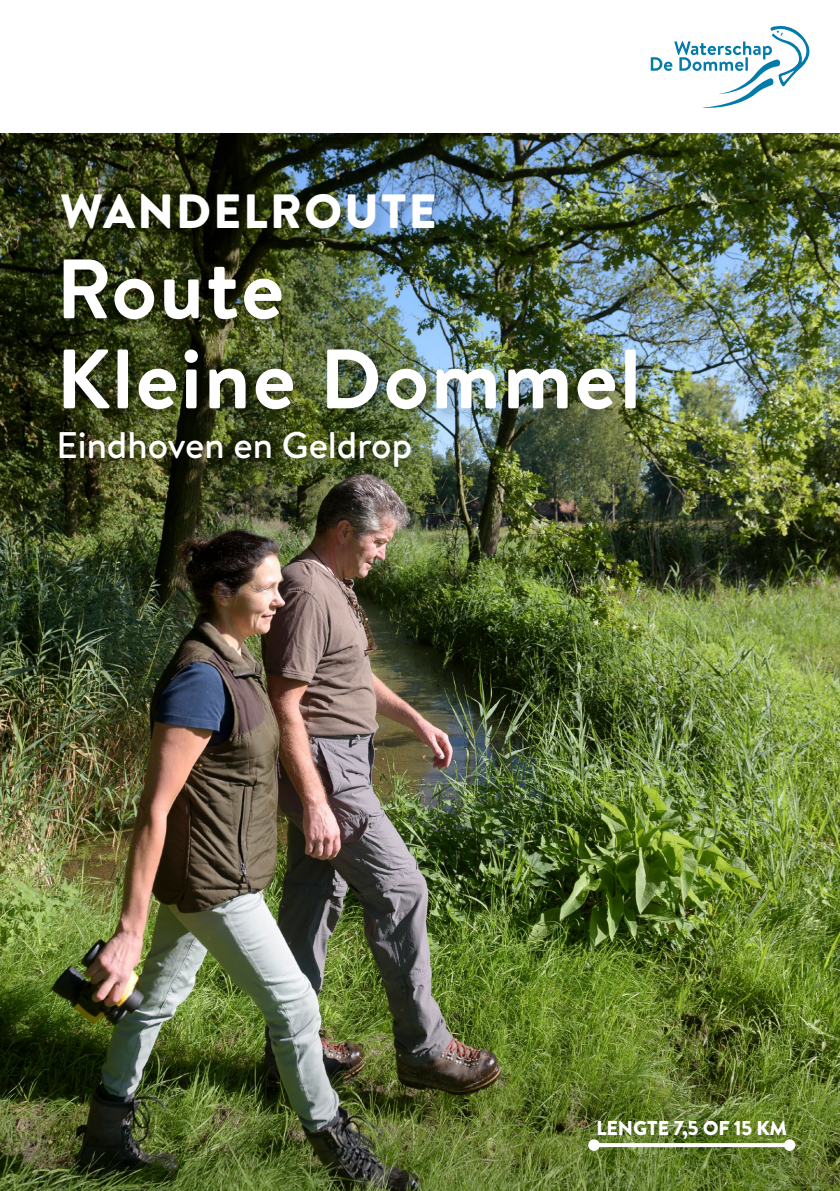
<style>
.page{position:relative;width:840px;height:1191px;background:#fff}
.page>*{position:absolute;margin:0;border:0;box-sizing:border-box;transform-origin:0 0}
.t1{font:700 84px "Brandon Text";letter-spacing:.025em;color:#fff}
.t2{font:900 48px "Brandon Text";letter-spacing:.045em;color:#fff}
.t3{font:500 37px "Brandon Text";color:#fff}
.t4{font:900 20px "Brandon Text";letter-spacing:-.005em;color:#fff}
</style>
<div class="page">
<img style="left:0;top:133px;width:839px;height:876px">
<img style="left:0;top:1009px;width:839px;height:182px">
<svg style="left:650px;top:26px;width:159px;height:82px"></svg>
<div style="left:588px;top:1139px;width:11px;height:11px;background:#fff;border-radius:50%"></div>
<div style="left:783px;top:1139px;width:12px;height:11px;background:#fff;border-radius:50%"></div>
<svg style="left:599px;top:1143px;width:185px;height:4px"></svg>
<div style="left:55px;top:427px;width:372px;height:55px;background:#000;opacity:.4"></div>
<div style="left:58px;top:254px;width:593px;height:171px;background:#000;opacity:.2"></div>
<div style="left:57px;top:188px;width:393px;height:57px;background:#000;opacity:.2"></div>
<h1 class="t2" style="left:61px;top:177px;width:377px">WANDELROUTE</h1>
<h1 class="t1" style="left:56px;top:231px;width:229px">Route</h1>
<h1 class="t1" style="left:56px;top:321px;width:586px">Kleine Dommel</h1>
<h2 class="t3" style="left:56px;top:420px;width:357px">Eindhoven en Geldrop</h2>
<p class="t4" style="left:596px;top:1114px;width:192px">LENGTE 7,5 OF 15 KM</p>
</div>
